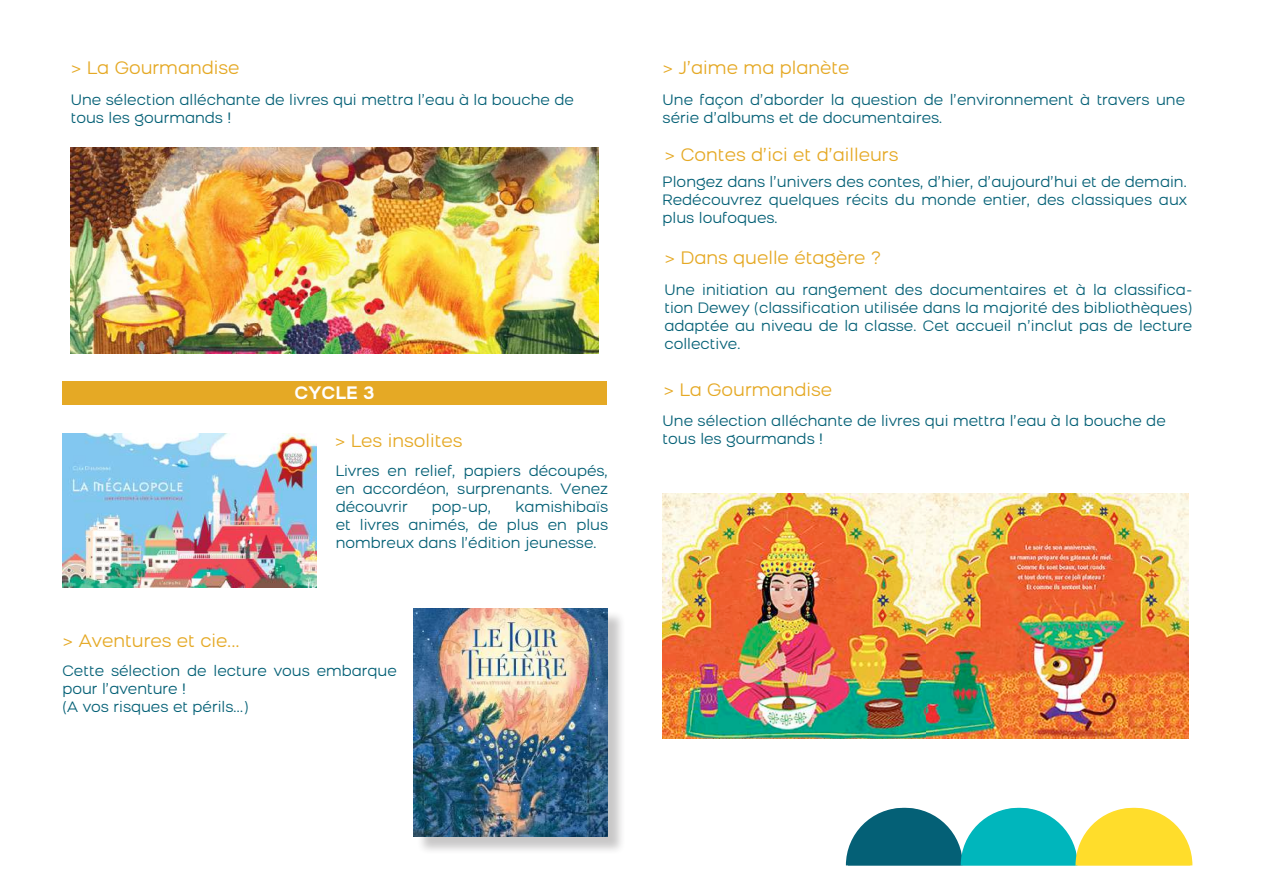
<style>
.page{position:relative;width:1263px;height:893px;background:#fff}
.page>*{position:absolute;margin:0;border:0;box-sizing:border-box;transform-origin:0 0}
.t1{font:18px "Bronova";color:#e5a925}
.t2{font:700 18px "Bronova";color:#fff}
.t3{font:15px/18px "Bronova";color:#046076;text-align:justify}
</style>
<div class="page">
<svg style="left:846px;top:808px;width:346px;height:57px"></svg>
<div style="left:62px;top:381px;width:545px;height:24px;background:#e5a925"></div>
<div style="left:416px;top:610px;width:210px;height:245px;background:#231f20;opacity:.25"></div>
<img style="left:414px;top:608px;width:193px;height:229px">
<img style="left:71px;top:147px;width:528px;height:206px">
<img style="left:62px;top:433px;width:254px;height:154px">
<img style="left:663px;top:494px;width:526px;height:245px">
<p class="t1" style="left:71px;top:57px;width:170px">&gt; La Gourmandise</p>
<p class="t3" style="left:71px;top:90px;width:505px">Une sélection alléchante de livres qui mettra l’eau à la bouche de tous les gourmands !</p>
<p class="t2" style="left:295px;top:382px;width:82px">CYCLE 3</p>
<p class="t1" style="left:335px;top:429px;width:129px">&gt; Les insolites</p>
<p class="t3" style="left:336px;top:462px;width:274px">Livres en relief, papiers découpés, en accordéon, surprenants. Venez découvrir</p>
<p class="t3" style="left:336px;top:498px;width:274px;text-indent:180px">kamishibaïs et livres animés, de plus en plus nombreux dans l’édition jeunesse.</p>
<p class="t3" style="left:432px;top:498px;width:61px">pop-up,</p>
<p class="t1" style="left:62px;top:630px;width:179px">&gt; Aventures et cie...</p>
<p class="t3" style="left:62px;top:661px;width:336px;text-align:left">Cette sélection de lecture vous embarque pour l’aventure !<br>(A vos risques et périls...)</p>
<p class="t1" style="left:663px;top:57px;width:189px">&gt; J’aime ma planète</p>
<p class="t3" style="left:663px;top:90px;width:524px">Une façon d’aborder la question de l’environnement à travers une série d’albums et de documentaires.</p>
<p class="t1" style="left:664px;top:143px;width:235px">&gt; Contes d’ici et d’ailleurs</p>
<p class="t3" style="left:663px;top:172px;width:526px">Plongez dans l’univers des contes, d’hier, d’aujourd’hui et de demain.<br>Redécouvrez quelques récits du monde entier, des classiques aux plus loufoques.</p>
<p class="t1" style="left:664px;top:247px;width:218px">&gt; Dans quelle étagère ?</p>
<p class="t3" style="left:664px;top:280px;width:529px">Une initiation au rangement des documentaires et à la classifica&shy;tion Dewey (classification utilisée dans la majorité des bibliothèques) adaptée au niveau de la classe. Cet accueil n’inclut pas de lecture collective.</p>
<p class="t1" style="left:663px;top:379px;width:170px">&gt; La Gourmandise</p>
<p class="t3" style="left:663px;top:411px;width:505px">Une sélection alléchante de livres qui mettra l’eau à la bouche de tous les gourmands !</p>
</div>
